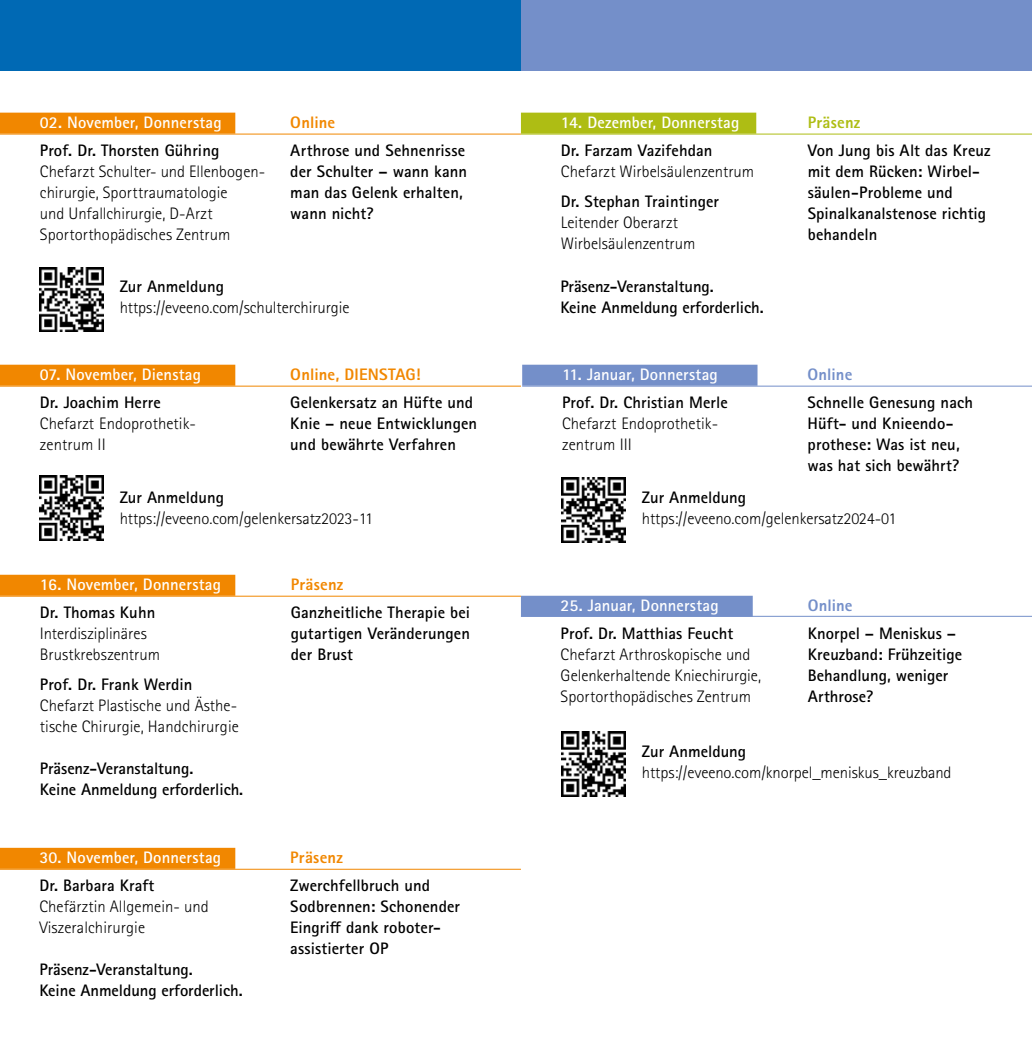
<style>
.page{position:relative;width:1032px;height:1042px;background:#fff}
.page>*{position:absolute;margin:0;border:0;box-sizing:border-box;transform-origin:0 0}
.t1{font:700 16.62px/21px "Rotis Sans Serif Pro";letter-spacing:.005em;color:#000}
.t2{font:300 16.62px/21px "Rotis Sans Serif Pro";color:#000}
.t3{font:700 16.62px "Rotis Sans Serif Pro";letter-spacing:.005em;color:#fff}
.t4{font:800 16.62px "Rotis Sans Serif Pro";letter-spacing:.015em;color:#f18700}
.t5{font:800 16.62px "Rotis Sans Serif Pro";letter-spacing:.005em;color:#748fc9}
.t6{font:800 16.62px "Rotis Sans Serif Pro";letter-spacing:.015em;color:#aebd14}
</style>
<div class="page">
<div style="left:0;top:113px;width:235px;height:21px;background:#f18700"></div>
<div style="left:0;top:365px;width:235px;height:21px;background:#f18700"></div>
<hr style="left:0;top:134px;width:521px;height:1px;background:#f18700">
<hr style="left:0;top:386px;width:521px;height:1px;background:#f18700">
<div style="left:0;top:848px;width:235px;height:21px;background:#f18700"></div>
<hr style="left:0;top:869px;width:521px;height:1px;background:#f18700">
<img style="left:39px;top:267px;width:65px;height:65px">
<img style="left:39px;top:475px;width:65px;height:65px">
<div style="left:0;top:575px;width:235px;height:21px;background:#f18700"></div>
<hr style="left:0;top:596px;width:521px;height:1px;background:#f18700">
<div style="left:521px;top:113px;width:235px;height:21px;background:#aebd14"></div>
<div style="left:521px;top:596px;width:232px;height:20px;background:#748fc9"></div>
<hr style="left:521px;top:134px;width:511px;height:1px;background:#aebd14">
<hr style="left:521px;top:616px;width:511px;height:1px;background:#748fc9">
<div style="left:521px;top:0;width:511px;height:71px;background:#748fc9"></div>
<img style="left:561px;top:477px;width:65px;height:65px">
<img style="left:561px;top:732px;width:65px;height:64px">
<div style="left:522px;top:365px;width:235px;height:21px;background:#748fc9"></div>
<hr style="left:522px;top:386px;width:510px;height:1px;background:#748fc9">
<div style="left:0;top:0;width:521px;height:71px;background:#0069b4"></div>
<p class="t3" style="left:40px;top:112px;width:183px">02. November, Donnerstag</p>
<p class="t1" style="left:40px;top:140px;width:181px">Prof. Dr. Thorsten Gühring</p>
<p class="t2" style="left:40px;top:161px;width:227px">Chefarzt Schulter- und Ellenbogen&shy;chirurgie, Sporttraumatologie<br>und Unfallchirurgie, D-Arzt<br>Sportorthopädisches Zentrum</p>
<p class="t4" style="left:290px;top:112px;width:46px">Online</p>
<p class="t1" style="left:290px;top:140px;width:178px">Arthrose und Sehnenrisse der Schulter – wann kann man das Gelenk erhalten, wann nicht?</p>
<p class="t1" style="left:120px;top:276px;width:106px">Zur Anmeldung</p>
<p class="t2" style="left:120px;top:297px;width:231px">https://eveeno.com/schulterchirurgie</p>
<p class="t3" style="left:40px;top:364px;width:163px">07. November, Dienstag</p>
<p class="t1" style="left:40px;top:392px;width:122px">Dr. Joachim Herre</p>
<p class="t2" style="left:40px;top:413px;width:158px">Chefarzt Endoprothetik&shy;zentrum II</p>
<p class="t4" style="left:290px;top:364px;width:132px">Online, DIENSTAG!</p>
<p class="t1" style="left:290px;top:392px;width:188px">Gelenkersatz an Hüfte und<br>Knie – neue Entwicklungen und bewährte Verfahren</p>
<p class="t1" style="left:120px;top:487px;width:106px">Zur Anmeldung</p>
<p class="t2" style="left:120px;top:508px;width:255px">https://eveeno.com/gelenkersatz2023-11</p>
<p class="t3" style="left:40px;top:574px;width:183px">16. November, Donnerstag</p>
<p class="t1" style="left:40px;top:602px;width:117px">Dr. Thomas Kuhn</p>
<p class="t2" style="left:40px;top:623px;width:122px">Interdisziplinäres<br>Brustkrebszentrum</p>
<p class="t1" style="left:40px;top:673px;width:154px">Prof. Dr. Frank Werdin</p>
<p class="t2" style="left:40px;top:695px;width:200px">Chefarzt Plastische und Ästhe&shy;tische Chirurgie, Handchirurgie</p>
<p class="t1" style="left:40px;top:757px;width:205px">Präsenz-Veranstaltung.<br>Keine Anmeldung erforderlich.</p>
<p class="t3" style="left:39px;top:847px;width:183px">30. November, Donnerstag</p>
<p class="t1" style="left:39px;top:875px;width:116px">Dr. Barbara Kraft</p>
<p class="t2" style="left:39px;top:896px;width:171px">Chefärztin Allgemein- und<br>Viszeralchirurgie</p>
<p class="t1" style="left:39px;top:959px;width:205px">Präsenz-Veranstaltung.<br>Keine Anmeldung erforderlich.</p>
<p class="t4" style="left:291px;top:574px;width:54px">Präsenz</p>
<p class="t1" style="left:291px;top:602px;width:181px;text-align:justify">Ganzheitliche Therapie bei gutartigen Veränderungen der Brust</p>
<p class="t4" style="left:290px;top:847px;width:54px">Präsenz</p>
<p class="t1" style="left:290px;top:875px;width:171px">Zwerchfellbruch und<br>Sodbrennen: Schonender<br>Eingriff dank roboter&shy;assistierter OP</p>
<p class="t3" style="left:561px;top:112px;width:180px">14. Dezember, Donnerstag</p>
<p class="t1" style="left:561px;top:140px;width:153px">Dr. Farzam Vazifehdan</p>
<p class="t2" style="left:561px;top:161px;width:195px">Chefarzt Wirbelsäulenzentrum</p>
<p class="t1" style="left:561px;top:190px;width:160px">Dr. Stephan Traintinger</p>
<p class="t2" style="left:561px;top:212px;width:136px">Leitender Oberarzt<br>Wirbelsäulenzentrum</p>
<p class="t1" style="left:560px;top:276px;width:205px">Präsenz-Veranstaltung.<br>Keine Anmeldung erforderlich.</p>
<p class="t3" style="left:562px;top:364px;width:157px">11. Januar, Donnerstag</p>
<p class="t1" style="left:562px;top:392px;width:167px">Prof. Dr. Christian Merle</p>
<p class="t2" style="left:562px;top:413px;width:158px">Chefarzt Endoprothetik&shy;zentrum III</p>
<p class="t6" style="left:808px;top:111px;width:54px">Präsenz</p>
<p class="t1" style="left:808px;top:139px;width:184px">Von Jung bis Alt das Kreuz mit dem Rücken: Wirbel&shy;säulen-Probleme und<br>Spinalkanalstenose richtig behandeln</p>
<p class="t5" style="left:807px;top:364px;width:46px">Online</p>
<p class="t1" style="left:807px;top:392px;width:167px">Schnelle Genesung nach<br>Hüft- und Knieendo&shy;prothese: Was ist neu, was hat sich bewährt?</p>
<p class="t1" style="left:642px;top:487px;width:106px">Zur Anmeldung</p>
<p class="t2" style="left:642px;top:508px;width:256px">https://eveeno.com/gelenkersatz2024-01</p>
<p class="t3" style="left:561px;top:595px;width:159px">25. Januar, Donnerstag</p>
<p class="t1" style="left:561px;top:623px;width:174px">Prof. Dr. Matthias Feucht</p>
<p class="t2" style="left:561px;top:644px;width:202px">Chefarzt Arthroskopische und<br>Gelenkerhaltende Kniechirurgie,<br>Sportorthopädisches Zentrum</p>
<p class="t5" style="left:808px;top:595px;width:46px">Online</p>
<p class="t1" style="left:808px;top:623px;width:156px">Knorpel – Meniskus –<br>Kreuzband: Frühzeitige<br>Behandlung, weniger<br>Arthrose?</p>
<p class="t1" style="left:642px;top:740px;width:106px">Zur Anmeldung</p>
<p class="t2" style="left:642px;top:762px;width:311px">https://eveeno.com/knorpel_meniskus_kreuzband</p>
</div>
